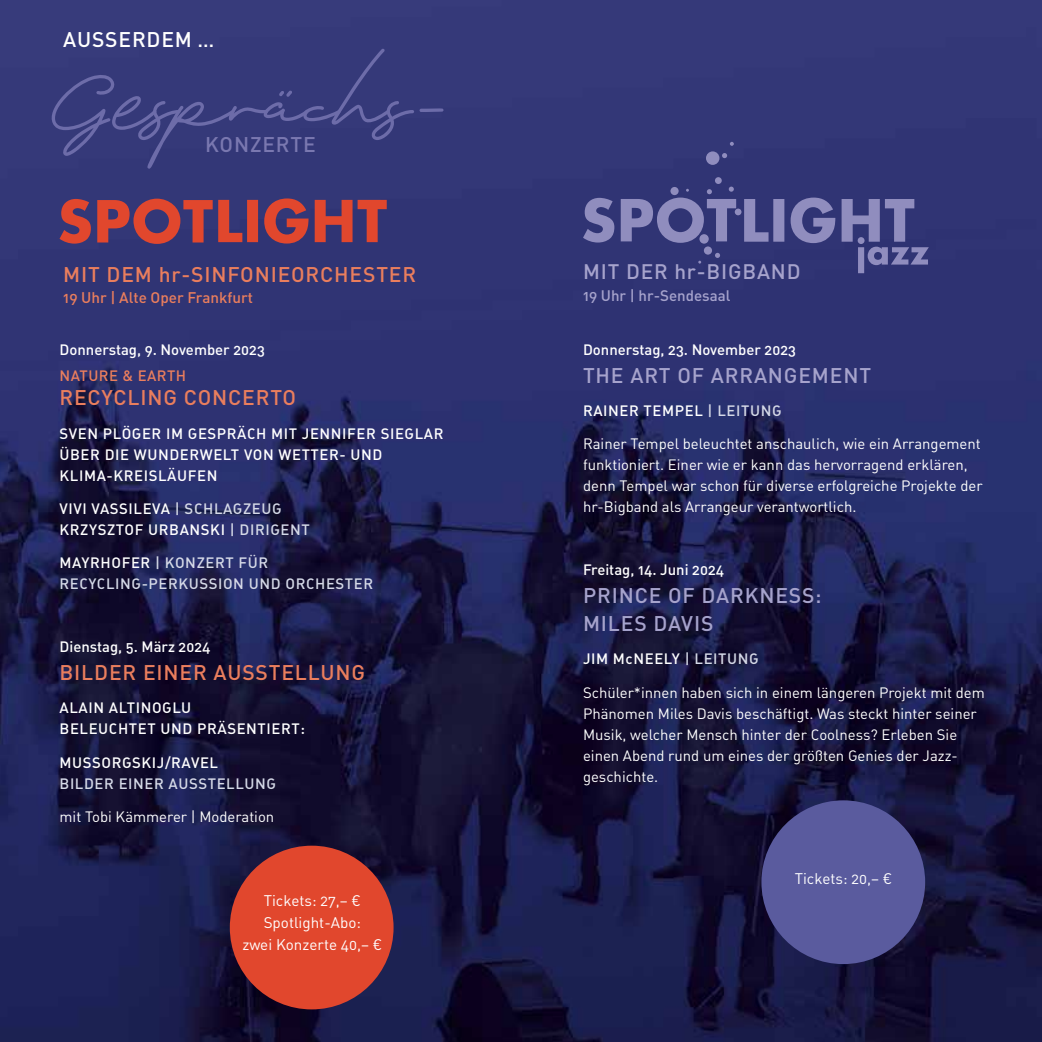
<style>
.page{position:relative;width:1042px;height:1042px;background:#fff}
.page>*{position:absolute;margin:0;border:0;box-sizing:border-box;transform-origin:0 0}
.t1{font:700 110.25px "Rainmaker Script";color:#6d6ca9}
.t2{font:500 21px "DIN";letter-spacing:.04em;color:#ea7e5d}
.t3{font:500 21px/28px "DIN";letter-spacing:.04em;color:#a6a3cc}
.t4{font:500 21px "DIN";letter-spacing:.04em;color:#fff}
.t5{font:500 21px "DIN";letter-spacing:.04em;color:#7a78b0}
.t6{font:500 20.82px "DIN";letter-spacing:.04em;color:#a6a3cc}
.t7{font:15.22px/21.9px "DIN Regular Alternate";color:#fff;text-align:center}
.t8{font:15.22px "DIN Medium Alternate";color:#ea7e5d}
.t9{font:15.05px "DIN Medium Alternate";color:#a6a3cc}
.t10{font:14.88px/21px "DIN Regular Alternate";color:#fff}
.t11{font:14.88px/21px "DIN Medium Alternate";letter-spacing:.04em;color:#fff}
.t12{font:14.88px "DIN Medium Alternate";color:#fff}
.t13{font:14.88px/21px "DIN Medium Alternate";letter-spacing:.04em;color:#d5d9e7}
.t14{font:500 14.88px "DIN";letter-spacing:.03em;color:#ea7e5d}
.s1{color:#d5d9e7}
.s2{color:#fff}
</style>
<div class="page">
<img style="left:0;top:0;width:1042px;height:1042px">
<div style="left:230px;top:845px;width:163px;height:164px;background:#e1472d;border-radius:50%"></div>
<svg style="left:60px;top:198px;width:327px;height:46px;background:#883e51"></svg>
<div style="left:715px;top:177px;width:7px;height:7px;background:#908dbe;border-radius:50%"></div>
<div style="left:706px;top:151px;width:13px;height:14px;background:#908dbe;border-radius:50%"></div>
<svg style="left:722px;top:153px;width:5px;height:5px"></svg>
<svg style="left:730px;top:142px;width:4px;height:4px"></svg>
<svg style="left:583px;top:187px;width:346px;height:86px;background:#4c4e89"></svg>
<div style="left:761px;top:800px;width:164px;height:164px;background:#5a5b9e;border-radius:50%"></div>
<h2 class="t4" style="left:63px;top:26px;width:153px">AUSSERDEM …</h2>
<h1 class="t1" style="left:52px;top:18px;width:398px">Gesprächs-</h1>
<h2 class="t5" style="left:205px;top:131px;width:112px">KONZERTE</h2>
<h2 class="t2" style="left:63px;top:260px;width:354px">MIT DEM hr-SINFONIEORCHESTER</h2>
<p class="t8" style="left:63px;top:288px;width:191px">19 Uhr | Alte Oper Frankfurt</p>
<p class="t12" style="left:60px;top:340px;width:207px">Donnerstag, 9. November 2023</p>
<p class="t14" style="left:60px;top:366px;width:128px">NATURE &amp; EARTH</p>
<h2 class="t2" style="left:60px;top:384px;width:238px">RECYCLING CONCERTO</h2>
<p class="t11" style="left:60px;top:422px;width:385px">SVEN PLÖGER IM GESPRÄCH MIT JENNIFER SIEGLAR<br>ÜBER DIE WUNDERWELT VON WETTER- UND<br>KLIMA-KREISLÄUFEN</p>
<p class="t11" style="left:60px;top:497px;width:252px">VIVI VASSILEVA <span class="s1">| SCHLAGZEUG<br></span>KRZYSZTOF URBANSKI <span class="s1">| DIRIGENT</span></p>
<p class="t13" style="left:60px;top:552px;width:315px"><span class="s2">MAYRHOFER</span> | KONZERT FÜR<br>RECYCLING-PERKUSSION UND ORCHESTER</p>
<p class="t12" style="left:60px;top:637px;width:153px">Dienstag, 5. März 2024</p>
<h2 class="t2" style="left:60px;top:659px;width:307px">BILDER EINER AUSSTELLUNG</h2>
<p class="t11" style="left:60px;top:697px;width:247px">ALAIN ALTINOGLU<br>BELEUCHTET UND PRÄSENTIERT:</p>
<p class="t11" style="left:60px;top:751px;width:160px">MUSSORGSKIJ/RAVEL</p>
<p class="t13" style="left:60px;top:772px;width:218px">BILDER EINER AUSSTELLUNG</p>
<p class="t10" style="left:60px;top:806px;width:216px">mit Tobi Kämmerer | Moderation</p>
<p class="t7" style="left:242px;top:889px;width:141px">Tickets: 27,– €<br>Spotlight-Abo:<br>zwei Konzerte 40,– €</p>
<h3 class="t6" style="left:583px;top:258px;width:219px">MIT DER hr-BIGBAND</h3>
<p class="t9" style="left:583px;top:286px;width:149px">19 Uhr | hr-Sendesaal</p>
<p class="t12" style="left:583px;top:340px;width:214px">Donnerstag, 23. November 2023</p>
<h2 class="t3" style="left:583px;top:360px;width:290px">THE ART OF ARRANGEMENT</h2>
<p class="t11" style="left:583px;top:399px;width:200px">RAINER TEMPEL <span class="s1">| LEITUNG</span></p>
<p class="t10" style="left:583px;top:433px;width:401px">Rainer Tempel beleuchtet anschaulich, wie ein Arrangement funktioniert. Einer wie er kann das hervorragend erklären, denn Tempel war schon für diverse erfolgreiche Projekte der hr-Bigband als Arrangeur verantwortlich.</p>
<p class="t12" style="left:583px;top:560px;width:143px">Freitag, 14. Juni 2024</p>
<h2 class="t3" style="left:583px;top:581px;width:240px">PRINCE OF DARKNESS:<br>MILES DAVIS</h2>
<p class="t11" style="left:583px;top:648px;width:177px">JIM McNEELY <span class="s1">| LEITUNG</span></p>
<p class="t10" style="left:583px;top:681px;width:403px">Schüler*innen haben sich in einem längeren Projekt mit dem Phänomen Miles Davis beschäftigt. Was steckt hinter seiner Musik, welcher Mensch hinter der Coolness? Erleben Sie einen Abend rund um eines der größten Genies der Jazz&shy;geschichte.</p>
<p class="t7" style="left:794px;top:867px;width:99px">Tickets: 20,– €</p>
</div>
